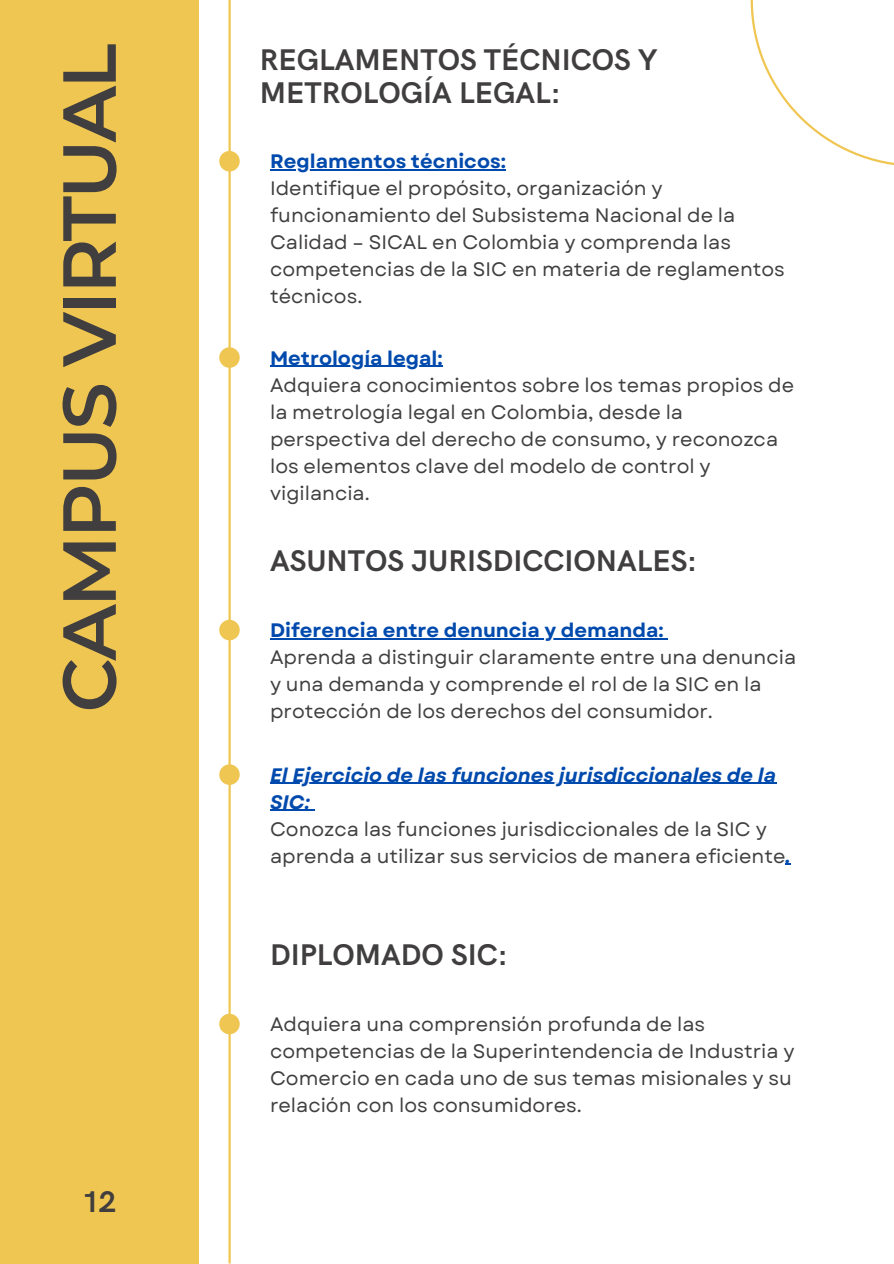
<style>
.page{position:relative;width:894px;height:1264px;background:#fff}
.page>*{position:absolute;margin:0;border:0;box-sizing:border-box;transform-origin:0 0}
.t1{font:600 75px "Montserrat";letter-spacing:-.035em;color:#403e3e}
.t2{font:700 30px/32.7px "HK Grotesk";color:#403e3e}
.t3{font:19.5px/27px "Garet";color:#403e3e}
.t4{font:700 19.5px "Garet";color:#004aad}
.t5{font:italic 700 19.5px/27px "Garet";color:#004aad}
.s1{font-weight:700;font-style:italic;color:#004aad}
</style>
<div class="page">
<div style="left:0;top:0;width:199px;height:1263px;background:#f0c652"></div>
<hr style="left:228px;top:0;width:3px;height:1263px;background:#f0c652">
<svg style="left:750px;top:0;width:143px;height:165px"></svg>
<svg style="left:219px;top:150px;width:21px;height:22px"></svg>
<svg style="left:219px;top:618px;width:21px;height:23px"></svg>
<svg style="left:219px;top:763px;width:21px;height:22px"></svg>
<hr style="left:270px;top:169px;width:235px;height:1px;background:#004aad">
<svg style="left:219px;top:346px;width:21px;height:23px"></svg>
<hr style="left:270px;top:782px;width:505px;height:1px;background:#004aad">
<hr style="left:270px;top:809px;width:40px;height:1px;background:#004aad">
<svg style="left:219px;top:1012px;width:21px;height:23px"></svg>
<hr style="left:270px;top:365px;width:172px;height:2px;background:#004aad">
<hr style="left:270px;top:638px;width:393px;height:1px;background:#004aad">
<p class="t1" style="left:43px;top:712px;width:670px;rotate:-90deg">CAMPUS VIRTUAL</p>
<h1 class="t2" style="left:82px;top:1186px;width:35px">12</h1>
<p class="t2" style="left:260px;top:45px;width:399px">REGLAMENTOS TÉCNICOS Y<br>METROLOGÍA LEGAL:</p>
<p class="t4" style="left:270px;top:147px;width:237px">Reglamentos técnicos:</p>
<p class="t3" style="left:270px;top:175px;width:516px">Identifique el propósito, organización y funcionamiento del Subsistema Nacional de la Calidad – SICAL en Colombia y comprenda las competencias de la SIC en materia de reglamentos técnicos.</p>
<h2 class="t4" style="left:270px;top:343px;width:174px">Metrología legal:</h2>
<p class="t3" style="left:270px;top:371px;width:525px">Adquiera conocimientos sobre los temas propios de la metrología legal en Colombia, desde la perspectiva del derecho de consumo, y reconozca los elementos clave del modelo de control y vigilancia.</p>
<p class="t2" style="left:270px;top:545px;width:428px">ASUNTOS JURISDICCIONALES:</p>
<p class="t4" style="left:270px;top:616px;width:395px">Diferencia entre denuncia y demanda:</p>
<p class="t3" style="left:270px;top:643px;width:527px">Aprenda a distinguir claramente entre una denuncia y una demanda y comprende el rol de la SIC en la protección de los derechos del consumidor.</p>
<p class="t5" style="left:270px;top:761px;width:507px">El Ejercicio de las funciones jurisdiccionales de la<br>SIC:</p>
<p class="t3" style="left:270px;top:815px;width:522px">Conozca las funciones jurisdiccionales de la SIC y aprenda a utilizar sus servicios de manera eficiente<span class="s1">.</span></p>
<h2 class="t2" style="left:270px;top:939px;width:239px">DIPLOMADO SIC:</h2>
<p class="t3" style="left:270px;top:1010px;width:526px">Adquiera una comprensión profunda de las competencias de la Superintendencia de Industria y Comercio en cada uno de sus temas misionales y su relación con los consumidores.</p>
</div>
